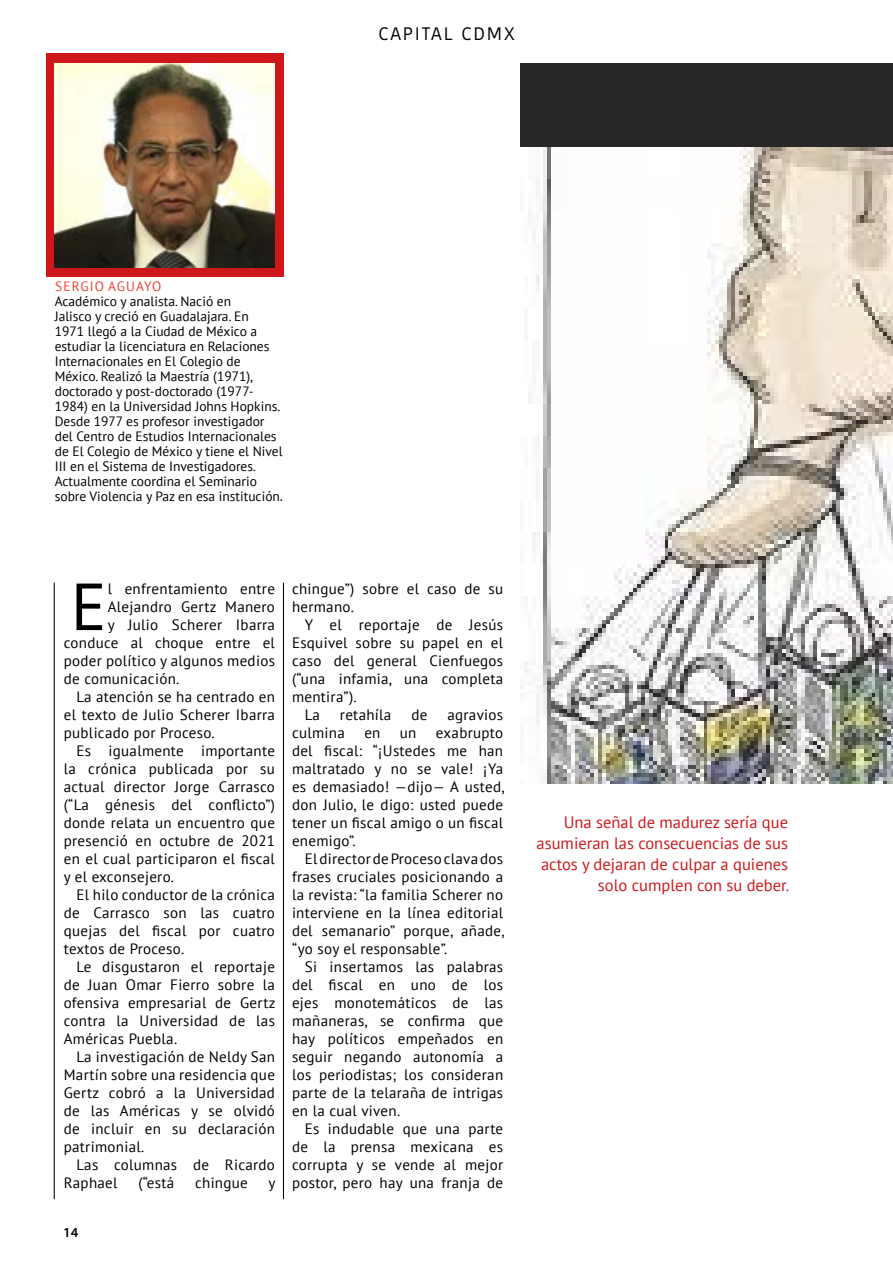
<style>
.page{position:relative;width:893px;height:1263px;background:#fff}
.page>*{position:absolute;margin:0;border:0;box-sizing:border-box;transform-origin:0 0}
.t1{font:66.45px "PT Sans";color:#000}
.t2{font:18px "Kohinoor Bangla";letter-spacing:.1em;color:#000}
.t3{font:16.5px/21px "PT Sans";color:#cd171a;text-align:right}
.t4{font:15px/18px "PT Sans";letter-spacing:.02em;color:#000;text-align:justify}
.t5{font:600 15px "Mukta Mahee";color:#000}
.t6{font:13.5px/15px "PT Sans";color:#000}
.t7{font:13.5px "PT Sans";letter-spacing:.08em;color:#e84238}
.s1{font-family:"Kohinoor Bangla"}
</style>
<div class="page">
<div style="left:47px;top:53px;width:237px;height:223px;background:#cd171a"></div>
<img style="left:55px;top:64px;width:220px;height:204px">
<div style="left:520px;top:64px;width:373px;height:720px;background:#272727"></div>
<img style="left:520px;top:147px;width:373px;height:637px">
<hr style="left:54px;top:583px;width:1px;height:616px;background:#000">
<hr style="left:283px;top:583px;width:1px;height:616px;background:#000">
<p class="t2" style="left:378px;top:20px;width:138px">CAPITAL CDMX</p>
<p class="t7" style="left:55px;top:277px;width:108px">SERGIO AGUAYO</p>
<p class="t6" style="left:55px;top:293px;width:230px">Académico y analista. Nació en<br>Jalisco y creció en Guadalajara. En<br>1971 llegó a la Ciudad de México a estudiar la licenciatura en Relaciones Internacionales en El Colegio de México. Realizó la Maestría (1971), doctorado y post-doctorado (1977- 1984) en la Universidad Johns Hopkins.<br>Desde 1977 es profesor investigador del Centro de Estudios Internacionales de El Colegio de México y tiene el Nivel III en el Sistema de Investigadores.<br>Actualmente coordina el Seminario sobre Violencia y Paz en esa institución<span class="s1">.</span></p>
<h1 class="t1" style="left:71px;top:564px;width:37px">E</h1>
<p class="t4" style="left:108px;top:579px;width:169px">l enfrentamiento entre</p>
<p class="t4" style="left:108px;top:597px;width:169px">Alejandro Gertz Manero</p>
<p class="t4" style="left:108px;top:615px;width:169px">y Julio Scherer Ibarra</p>
<p class="t4" style="left:64px;top:633px;width:213px">conduce al choque entre el</p>
<p class="t4" style="left:64px;top:651px;width:213px">poder político y algunos medios</p>
<p class="t4" style="left:64px;top:669px;width:117px">de comunicación.</p>
<p class="t4" style="left:77px;top:687px;width:200px">La atención se ha centrado en</p>
<p class="t4" style="left:64px;top:705px;width:213px">el texto de Julio Scherer Ibarra</p>
<p class="t4" style="left:64px;top:723px;width:153px">publicado por Proceso.</p>
<p class="t4" style="left:77px;top:741px;width:200px">Es igualmente importante</p>
<p class="t4" style="left:64px;top:759px;width:213px">la crónica publicada por su</p>
<p class="t4" style="left:64px;top:777px;width:213px">actual director Jorge Carrasco</p>
<p class="t4" style="left:64px;top:795px;width:213px">(“La génesis del conflicto”)</p>
<p class="t4" style="left:64px;top:813px;width:213px">donde relata un encuentro que</p>
<p class="t4" style="left:64px;top:831px;width:213px">presenció en octubre de 2021</p>
<p class="t4" style="left:64px;top:849px;width:213px">en el cual participaron el fiscal</p>
<p class="t4" style="left:64px;top:867px;width:112px">y el exconsejero.</p>
<p class="t4" style="left:77px;top:885px;width:200px">El hilo conductor de la crónica</p>
<p class="t4" style="left:64px;top:903px;width:213px">de Carrasco son las cuatro</p>
<p class="t4" style="left:64px;top:921px;width:213px">quejas del fiscal por cuatro</p>
<p class="t4" style="left:64px;top:939px;width:122px">textos de Proceso.</p>
<p class="t4" style="left:77px;top:957px;width:200px">Le disgustaron el reportaje</p>
<p class="t4" style="left:64px;top:975px;width:213px">de Juan Omar Fierro sobre la</p>
<p class="t4" style="left:64px;top:993px;width:213px">ofensiva empresarial de Gertz</p>
<p class="t4" style="left:64px;top:1011px;width:213px">contra la Universidad de las</p>
<p class="t4" style="left:64px;top:1029px;width:115px">Américas Puebla.</p>
<p class="t4" style="left:77px;top:1047px;width:200px">La investigación de Neldy San</p>
<p class="t4" style="left:64px;top:1065px;width:213px">Martín sobre una residencia que</p>
<p class="t4" style="left:64px;top:1083px;width:213px">Gertz cobró a la Universidad</p>
<p class="t4" style="left:64px;top:1101px;width:213px">de las Américas y se olvidó</p>
<p class="t4" style="left:64px;top:1119px;width:213px">de incluir en su declaración</p>
<p class="t4" style="left:64px;top:1137px;width:82px">patrimonial.</p>
<p class="t4" style="left:77px;top:1155px;width:200px">Las columnas de Ricardo</p>
<p class="t4" style="left:64px;top:1173px;width:55px">Raphael</p>
<p class="t4" style="left:138px;top:1173px;width:37px">(“está</p>
<p class="t4" style="left:195px;top:1173px;width:54px">chingue</p>
<p class="t4" style="left:269px;top:1173px;width:8px">y</p>
<p class="t5" style="left:64px;top:1223px;width:16px">14</p>
<p class="t4" style="left:292px;top:579px;width:213px">chingue”) sobre el caso de su hermano.</p>
<p class="t4" style="left:305px;top:615px;width:200px">Y el reportaje de Jesús</p>
<p class="t4" style="left:292px;top:633px;width:213px">Esquivel sobre su papel en el</p>
<p class="t4" style="left:292px;top:651px;width:213px">caso del general Cienfuegos</p>
<p class="t4" style="left:292px;top:669px;width:213px">(“una infamia, una completa</p>
<p class="t4" style="left:292px;top:687px;width:66px">mentira”).</p>
<p class="t4" style="left:305px;top:705px;width:17px">La</p>
<p class="t4" style="left:340px;top:705px;width:53px">retahíla</p>
<p class="t4" style="left:411px;top:705px;width:17px">de</p>
<p class="t4" style="left:447px;top:705px;width:57px">agravios</p>
<p class="t4" style="left:292px;top:723px;width:54px">culmina</p>
<p class="t4" style="left:364px;top:723px;width:18px">en</p>
<p class="t4" style="left:400px;top:723px;width:18px">un</p>
<p class="t4" style="left:292px;top:723px;width:214px;text-indent:144px">exabrupto del fiscal: “¡Ustedes me han maltratado y no se vale! ¡Ya es demasiado! —dijo— A usted, don Julio, le digo: usted puede tener un fiscal amigo o un fiscal enemigo”.</p>
<p class="t4" style="left:292px;top:849px;width:214px;text-indent:13px">El director de Proceso clava dos frases cruciales posicionando a la revista: “la familia Scherer no interviene en la línea editorial del semanario” porque, añade, “yo soy el responsable”.</p>
<p class="t4" style="left:292px;top:957px;width:213px;text-indent:13px">Si insertamos las palabras del fiscal en uno de los ejes monotemáticos de las mañaneras, se confirma que hay políticos empeñados en seguir negando autonomía a los periodistas; los consideran parte de la telaraña de intrigas en la cual viven.</p>
<p class="t4" style="left:292px;top:1119px;width:213px;text-indent:13px">Es indudable que una parte de la prensa mexicana es corrupta y se vende al mejor postor, pero hay una franja de</p>
<p class="t3" style="left:537px;top:811px;width:254px">Una señal de madurez sería que asumieran las consecuencias de sus actos y dejaran de culpar a quienes solo cumplen con su deber.</p>
</div>
